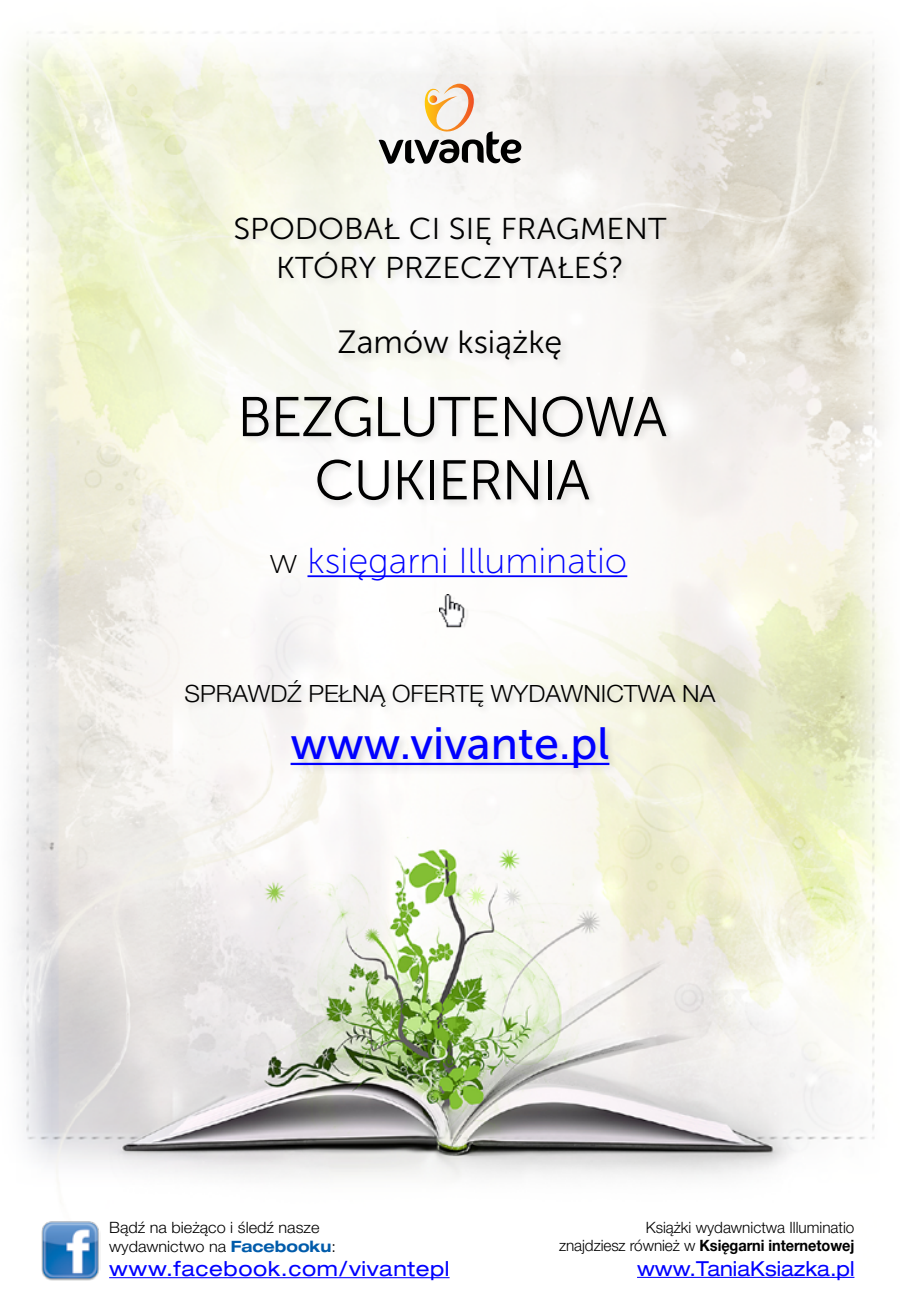
<style>
.page{position:relative;width:900px;height:1314px;background:#fff}
.page>*{position:absolute;margin:0;border:0;box-sizing:border-box;transform-origin:0 0}
.t1{font:55.8px/63.2px "Museo Sans 300";letter-spacing:-.03em;color:#000;text-align:center}
.t2{font:45px "Museo Sans 500";color:#00f}
.t3{font:36px "Museo Sans 100";color:#00f}
.t4{font:32.18px "Museo Sans 300";color:#000}
.t5{font:30.15px/39.4px "Museo Sans 300";color:#000;text-align:center;scale:1.04 1}
.t6{font:300 23.85px "Helvetica Neue LT Pro";color:#000;scale:1.04 1}
.t7{font:expanded 20.7px "Helvetica Neue LT Pro";letter-spacing:.03em;color:#00f}
.t8{font:expanded 20.7px "Helvetica Neue LT Pro";color:#00f;scale:.95 1}
.t9{font:300 15.53px/18.9px "Helvetica Neue LT Pro";color:#000;text-align:right}
.t10{font:300 15.53px/18.9px "Helvetica Neue LT Pro";color:#000;scale:1.04 1}
.s1{color:#000}
.s2{font-weight:700;font-stretch:expanded;color:#005baa}
.s3{font-weight:700}
</style>
<div class="page">
<img style="left:12px;top:28px;width:878px;height:1155px">
<div style="left:241px;top:393px;width:435px;height:117px;background:#000;opacity:.14"></div>
<div style="left:336px;top:326px;width:234px;height:44px;background:#f7f7f3"></div>
<div style="left:181px;top:676px;width:544px;height:40px;background:#000;opacity:.14"></div>
<img style="left:439px;top:594px;width:31px;height:35px">
<img style="left:41px;top:1221px;width:58px;height:60px">
<hr style="left:109px;top:1277px;width:340px;height:1px;background:#00f">
<hr style="left:637px;top:1277px;width:217px;height:1px;background:#00f">
<div style="left:233px;top:214px;width:442px;height:73px;background:#000;opacity:.14"></div>
<div style="left:287px;top:724px;width:332px;height:54px;background:#000;opacity:.14"></div>
<hr style="left:290px;top:763px;width:319px;height:2px;background:#00f">
<hr style="left:307px;top:575px;width:320px;height:2px;background:#00f">
<svg style="left:378px;top:79px;width:143px;height:85px"></svg>
<h3 class="t5" style="left:233px;top:209px;width:418px">SPODOBAŁ CI SIĘ FRAGMENT<br>KTÓRY PRZECZYTAŁEŚ?</h3>
<h3 class="t4" style="left:337px;top:325px;width:226px">ZAMÓW KSIĄŻKĘ</h3>
<h1 class="t1" style="left:237px;top:386px;width:431px">BEZGLUTENOWA<br>CUKIERNIA</h1>
<h3 class="t3" style="left:269px;top:541px;width:359px"><span class="s1">w</span> księgarni Illuminatio</h3>
<h3 class="t6" style="left:184px;top:679px;width:511px">sprawdź pełną ofertę wydawnictwa na</h3>
<h2 class="t2" style="left:290px;top:719px;width:320px">www.vivante.pl</h2>
<p class="t10" style="left:109px;top:1217px;width:219px">Bądź na bieżąco i śledź nasze wydawnictwo na <span class="s2">Facebooku</span>:</p>
<h3 class="t7" style="left:109px;top:1256px;width:342px">www.facebook.com/vivantepl</h3>
<p class="t9" style="left:559px;top:1217px;width:297px">Książki wydawnictwa Illuminatio<br>znajdziesz również w <span class="s3">Księgarni internetowej</span></p>
<h3 class="t8" style="left:637px;top:1255px;width:230px">www.TaniaKsiazka.pl</h3>
</div>
